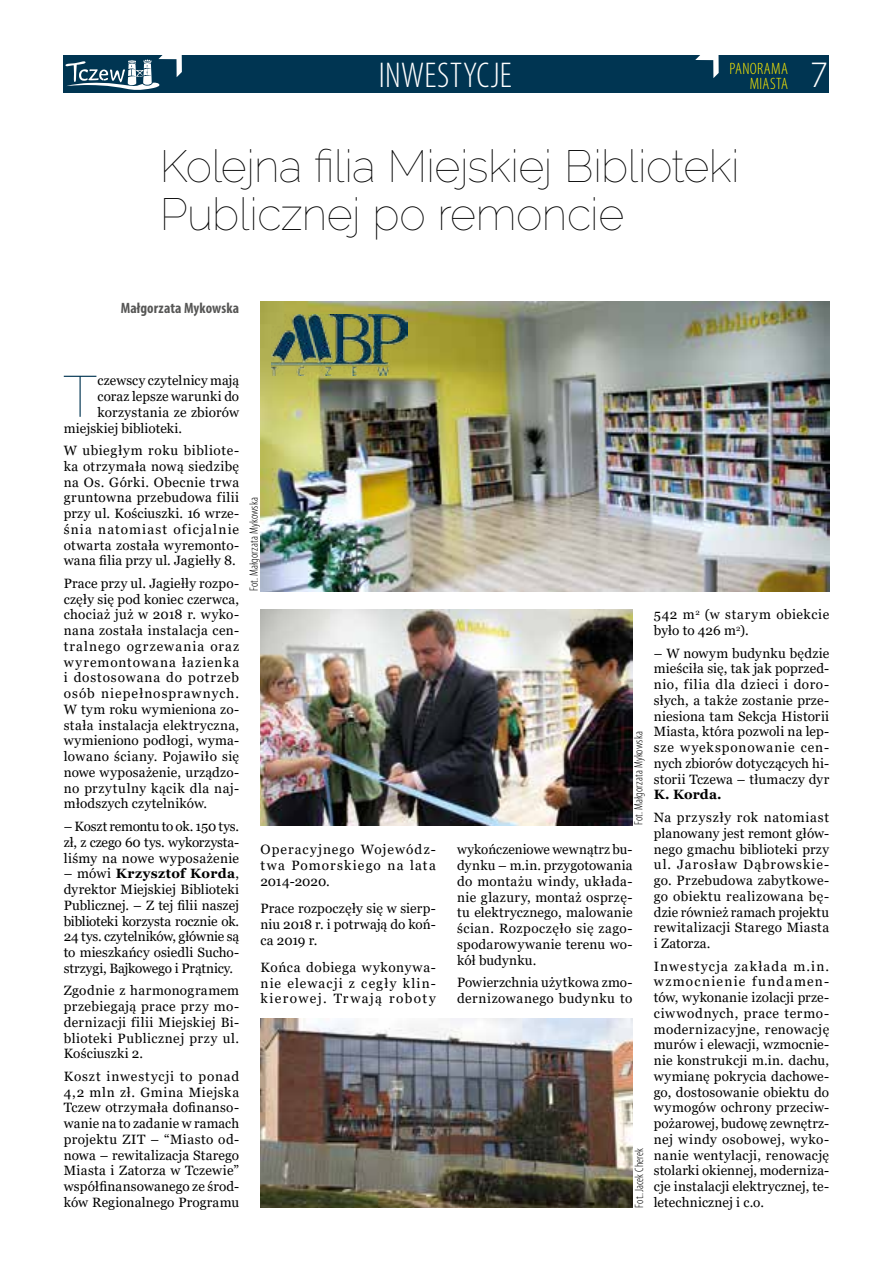
<style>
.page{position:relative;width:893px;height:1263px;background:#fff}
.page>*{position:absolute;margin:0;border:0;box-sizing:border-box;transform-origin:0 0}
.t1{font:100 57.9px "Raleway";color:#003552}
.t2{font:100 45px/48px "Raleway";letter-spacing:-.015em;color:#000}
.t3{font:300 37.5px "Myriad Pro";color:#fff}
.t4{font:300 condensed 36px "Myriad Pro";letter-spacing:.01em;color:#fff}
.t5{font:300 condensed 16.5px/15px "Myriad Pro";letter-spacing:.02em;color:#ffed00;text-align:right}
.t6{font:700 condensed 15px "Myriad Pro";letter-spacing:.005em;color:#575756}
.t7{font:13.5px/15.8px "Georgia";letter-spacing:.015em;color:#000;text-align:justify}
.t8{font:13.5px/15.8px "Georgia";letter-spacing:.035em;color:#000}
.t9{font:700 13.5px "Georgia";letter-spacing:.01em;color:#000}
.t10{font:300 condensed 12px "Myriad Pro";letter-spacing:.01em;color:#000}
.s1{font-weight:700}
</style>
<div class="page">
<div style="left:64px;top:56px;width:765px;height:37px;background:#003552"></div>
<svg style="left:65px;top:55px;width:117px;height:35px"></svg>
<svg style="left:695px;top:55px;width:24px;height:23px"></svg>
<img style="left:260px;top:1018px;width:372px;height:190px">
<img style="left:260px;top:609px;width:372px;height:216px">
<img style="left:260px;top:302px;width:569px;height:289px">
<img style="left:272px;top:315px;width:136px;height:60px">
<h3 class="t4" style="left:379px;top:54px;width:135px">INWESTYCJE</h3>
<p class="t5" style="left:730px;top:61px;width:60px">PANORAMA<br>MIASTA</p>
<h2 class="t2" style="left:160px;top:142px;width:581px">Kolejna filia Miejskiej Biblioteki<br>Publicznej po remoncie</h2>
<h3 class="t3" style="left:810px;top:54px;width:20px">7</h3>
<p class="t6" style="left:121px;top:299px;width:120px">Małgorzata Mykowska</p>
<h1 class="t1" style="left:63px;top:362px;width:36px">T</h1>
<p class="t7" style="left:97px;top:373px;width:143px">czewscy czytelnicy mają</p>
<p class="t7" style="left:97px;top:389px;width:143px">coraz lepsze warunki do</p>
<p class="t7" style="left:97px;top:405px;width:143px">korzystania ze zbiorów</p>
<p class="t7" style="left:64px;top:420px;width:120px">miejskiej biblioteki.</p>
<p class="t7" style="left:64px;top:443px;width:177px">W ubiegłym roku bibliote&shy;ka otrzymała nową siedzibę na Os. Górki. Obecnie trwa gruntowna przebudowa filii przy ul. Kościuszki. 16 wrze&shy;śnia natomiast oficjalnie otwarta została wyremonto&shy;wana filia przy ul. Jagiełły 8.</p>
<p class="t7" style="left:64px;top:576px;width:177px">Prace przy ul. Jagiełły rozpo&shy;częły się pod koniec czerwca, chociaż już w 2018 r. wyko&shy;nana została instalacja cen&shy;tralnego ogrzewania oraz wyremontowana łazienka i dostosowana do potrzeb osób niepełnosprawnych.<br>W tym roku wymieniona zo&shy;stała instalacja elektryczna, wymieniono podłogi, wyma&shy;lowano ściany. Pojawiło się nowe wyposażenie, urządzo&shy;no przytulny kącik dla naj&shy;młodszych czytelników.</p>
<p class="t7" style="left:64px;top:819px;width:177px">– Koszt remontu to ok. 150 tys. zł, z czego 60 tys. wykorzysta&shy;liśmy na nowe wyposażenie</p>
<p class="t7" style="left:64px;top:866px;width:177px">– mówi <span class="s1">Krzysztof Korda</span>, dyrektor Miejskiej Biblioteki Publicznej. – Z tej filii naszej biblioteki korzysta rocznie ok.<br>24 tys. czytelników, głównie są to mieszkańcy osiedli Sucho&shy;strzygi, Bajkowego i Prątnicy.</p>
<p class="t7" style="left:64px;top:983px;width:177px">Zgodnie z harmonogramem przebiegają prace przy mo&shy;dernizacji filii Miejskiej Bi&shy;blioteki Publicznej przy ul.<br>Kościuszki 2.</p>
<p class="t7" style="left:64px;top:1069px;width:177px">Koszt inwestycji to ponad 4,2 mln zł. Gmina Miejska Tczew otrzymała dofinanso&shy;wanie na to zadanie w ramach projektu ZIT – “Miasto od&shy;nowa – rewitalizacja Starego Miasta i Zatorza w Tczewie” współfinansowanego ze środ&shy;ków Regionalnego Programu</p>
<p class="t10" style="left:247px;top:591px;width:95px;rotate:-90deg">Fot. Małgorzata Mykowska</p>
<p class="t7" style="left:260px;top:842px;width:177px">Operacyjnego Wojewódz&shy;twa Pomorskiego na lata 2014-2020.</p>
<p class="t7" style="left:260px;top:901px;width:177px">Prace rozpoczęły się w sierp&shy;niu 2018 r. i potrwają do koń&shy;ca 2019 r.</p>
<p class="t7" style="left:260px;top:959px;width:177px">Końca dobiega wykonywa&shy;nie elewacji z cegły klin&shy;kierowej. Trwają roboty</p>
<p class="t10" style="left:631px;top:825px;width:95px;rotate:-90deg">Fot. Małgorzata Mykowska</p>
<p class="t7" style="left:457px;top:842px;width:177px">wykończeniowe wewnątrz bu&shy;dynku – m.in. przygotowania do montażu windy, układa&shy;nie glazury, montaż osprzę&shy;tu elektrycznego, malowanie ścian. Rozpoczęło się zago&shy;spodarowywanie terenu wo&shy;kół budynku.</p>
<p class="t7" style="left:457px;top:975px;width:177px">Powierzchnia użytkowa zmo&shy;dernizowanego budynku to</p>
<p class="t10" style="left:632px;top:1208px;width:61px;rotate:-90deg">Fot..Jacek Cherek</p>
<p class="t8" style="left:654px;top:607px;width:177px">542 m<sup>2</sup> (w starym obiekcie było to 426 m<sup>2</sup>).</p>
<p class="t7" style="left:654px;top:645px;width:177px">– W nowym budynku będzie mieściła się, tak jak poprzed&shy;nio, filia dla dzieci i doro&shy;słych, a także zostanie prze&shy;niesiona tam Sekcja Historii Miasta, która pozwoli na lep&shy;sze wyeksponowanie cen&shy;nych zbiorów dotyczących hi&shy;storii Tczewa – tłumaczy dyr</p>
<p class="t9" style="left:654px;top:786px;width:69px">K. Korda.</p>
<p class="t7" style="left:654px;top:810px;width:177px">Na przyszły rok natomiast planowany jest remont głów&shy;nego gmachu biblioteki przy ul. Jarosław Dąbrowskie&shy;go. Przebudowa zabytkowe&shy;go obiektu realizowana bę&shy;dzie również ramach projektu rewitalizacji Starego Miasta i Zatorza.</p>
<p class="t7" style="left:654px;top:958px;width:177px">Inwestycja zakłada m.in. wzmocnienie fundamen&shy;tów, wykonanie izolacji prze&shy;ciwwodnych, prace termo&shy;modernizacyjne, renowację murów i elewacji, wzmocnie&shy;nie konstrukcji m.in. dachu, wymianę pokrycia dachowe&shy;go, dostosowanie obiektu do wymogów ochrony przeciw&shy;pożarowej, budowę zewnętrz&shy;nej windy osobowej, wyko&shy;nanie wentylacji, renowację stolarki okiennej, moderniza&shy;cje instalacji elektrycznej, te&shy;letechnicznej i c.o.</p>
</div>
